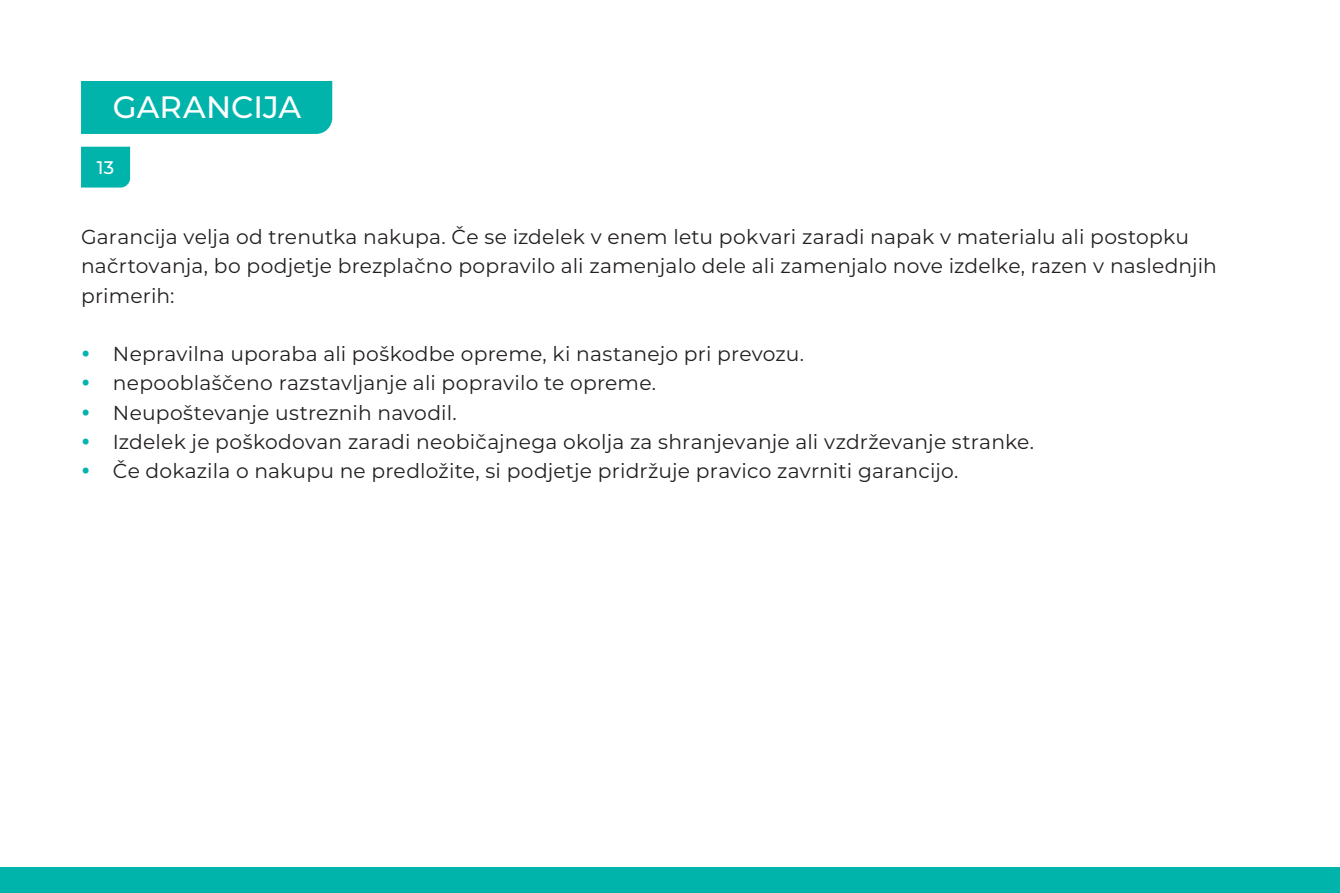
<style>
.page{position:relative;width:1340px;height:893px;background:#fff}
.page>*{position:absolute;margin:0;border:0;box-sizing:border-box;transform-origin:0 0}
.t1{font:500 30.82px "Montserrat";letter-spacing:.005em;color:#fff}
.t2{font:20.25px/29.2px "Montserrat";letter-spacing:.01em;color:#231f20}
.t3{font:500 18.22px "Montserrat";color:#fff}
.s1{color:#00b4ac}
</style>
<div class="page">
<div style="left:0;top:867px;width:1339px;height:26px;background:#00b4ac"></div>
<div style="left:81px;top:81px;width:251px;height:53px;background:#00b4ac"></div>
<div style="left:81px;top:147px;width:49px;height:41px;background:#00b4ac"></div>
<p class="t1" style="left:113px;top:86px;width:190px">GARANCIJA</p>
<p class="t3" style="left:97px;top:155px;width:19px">13</p>
<p class="t2" style="left:81px;top:222px;width:1137px">Garancija velja od trenutka nakupa. Če se izdelek v enem letu pokvari zaradi napak v materialu ali postopku načrtovanja, bo podjetje brezplačno popravilo ali zamenjalo dele ali zamenjalo nove izdelke, razen v naslednjih primerih:</p>
<p class="t2" style="left:81px;top:339px;width:724px"><span class="s1">•</span> Nepravilna uporaba ali poškodbe opreme, ki nastanejo pri prevozu.</p>
<p class="t2" style="left:81px;top:368px;width:576px"><span class="s1">•</span> nepooblaščeno razstavljanje ali popravilo te opreme.</p>
<p class="t2" style="left:81px;top:397px;width:377px"><span class="s1">•</span> Neupoštevanje ustreznih navodil.</p>
<p class="t2" style="left:81px;top:426px;width:954px"><span class="s1">•</span> Izdelek je poškodovan zaradi neobičajnega okolja za shranjevanje ali vzdrževanje stranke.</p>
<p class="t2" style="left:81px;top:456px;width:879px"><span class="s1">•</span> Če dokazila o nakupu ne predložite, si podjetje pridržuje pravico zavrniti garancijo.</p>
</div>
